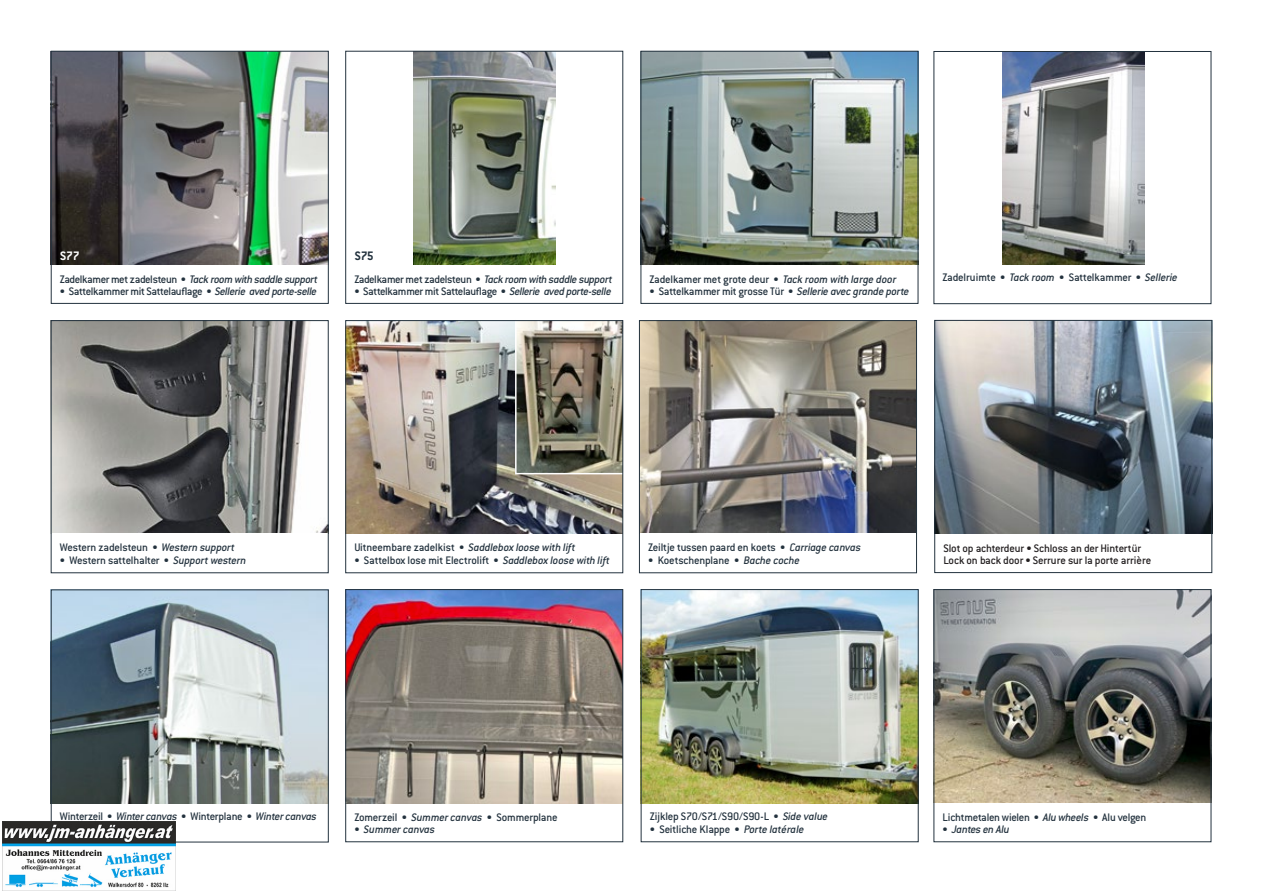
<style>
.page{position:relative;width:1263px;height:893px;background:#fff}
.page>*{position:absolute;margin:0;border:0;box-sizing:border-box;transform-origin:0 0}
.t1{font:700 13.5px "Conduit ITC";color:#fff}
.t2{font:700 13.5px "Conduit ITC";color:#23323e}
.t3{font:500 12px "Conduit ITC";letter-spacing:-.02em;color:#23323e}
.t4{font:italic 500 12px "Conduit ITC";letter-spacing:-.02em;color:#23323e}
.t5{font:500 12px/12px "Conduit ITC";letter-spacing:-.01em;color:#231f20}
.t6{font:500 12px "Conduit ITC";color:#23323e}
.s1{font-style:normal}
.s2{font-style:italic}
</style>
<div class="page">
<img style="left:53px;top:53px;width:273px;height:211px">
<img style="left:53px;top:322px;width:273px;height:211px">
<img style="left:641px;top:322px;width:274px;height:211px">
<img style="left:347px;top:591px;width:274px;height:212px">
<img style="left:936px;top:322px;width:274px;height:212px">
<img style="left:643px;top:591px;width:273px;height:212px">
<div style="left:51px;top:320px;width:277px;height:253px;border:1px solid #23323e"></div>
<div style="left:639px;top:320px;width:278px;height:253px;border:1px solid #23323e"></div>
<div style="left:641px;top:589px;width:277px;height:253px;border:1px solid #23323e"></div>
<img style="left:1002px;top:53px;width:142px;height:212px">
<div style="left:934px;top:51px;width:277px;height:253px;border:1px solid #23323e"></div>
<div style="left:345px;top:589px;width:278px;height:253px;border:1px solid #23323e"></div>
<div style="left:934px;top:320px;width:278px;height:253px;border:1px solid #23323e"></div>
<img style="left:53px;top:592px;width:273px;height:211px">
<div style="left:51px;top:590px;width:277px;height:252px;border:1px solid #23323e"></div>
<img style="left:643px;top:53px;width:273px;height:211px">
<div style="left:641px;top:51px;width:277px;height:253px;border:1px solid #23323e"></div>
<img style="left:413px;top:53px;width:143px;height:211px">
<div style="left:345px;top:51px;width:278px;height:253px;border:1px solid #23323e"></div>
<div style="left:51px;top:51px;width:277px;height:253px;border:1px solid #23323e"></div>
<img style="left:936px;top:591px;width:273px;height:212px">
<div style="left:934px;top:589px;width:277px;height:253px;border:1px solid #23323e"></div>
<img style="left:347px;top:322px;width:274px;height:212px">
<img style="left:518px;top:322px;width:103px;height:149px">
<div style="left:515px;top:319px;width:109px;height:155px;border:2px solid #fff"></div>
<div style="left:345px;top:320px;width:278px;height:253px;border:1px solid #23323e"></div>
<img style="left:3px;top:821px;width:173px;height:69px">
<p class="t1" style="left:60px;top:248px;width:21px">S77</p>
<p class="t2" style="left:355px;top:248px;width:20px">S75</p>
<p class="t4" style="left:60px;top:272px;width:260px"><span class="s1">Zadelkamer met zadelsteun •</span> Tack room with saddle support</p>
<p class="t3" style="left:60px;top:284px;width:259px">• Sattelkammer mit Sattelauflage • <span class="s2">Sellerie aved porte-selle</span></p>
<p class="t4" style="left:354px;top:272px;width:260px"><span class="s1">Zadelkamer met zadelsteun •</span> Tack room with saddle support</p>
<p class="t3" style="left:354px;top:284px;width:259px">• Sattelkammer mit Sattelauflage • <span class="s2">Sellerie aved porte-selle</span></p>
<p class="t3" style="left:650px;top:272px;width:248px">Zadelkamer met grote deur • <span class="s2">Tack room with large door</span></p>
<p class="t3" style="left:650px;top:284px;width:261px">• Sattelkammer mit grosse Tür • <span class="s2">Sellerie avec grande porte</span></p>
<p class="t3" style="left:942px;top:271px;width:237px">Zadelruimte • <span class="s2">Tack room</span> • Sattelkammer • <span class="s2">Sellerie</span></p>
<p class="t3" style="left:60px;top:540px;width:177px">Western zadelsteun • <span class="s2">Western support</span></p>
<p class="t3" style="left:60px;top:554px;width:188px">• Western sattelhalter • <span class="s2">Support western</span></p>
<p class="t4" style="left:354px;top:540px;width:223px"><span class="s1">Uitneembare zadelkist •</span> Saddlebox loose with lift</p>
<p class="t3" style="left:354px;top:554px;width:257px">• Sattelbox lose mit Electrolift • <span class="s2">Saddlebox loose with lift</span></p>
<p class="t3" style="left:648px;top:540px;width:214px">Zeiltje tussen paard en koets • <span class="s2">Carriage canvas</span></p>
<p class="t3" style="left:648px;top:554px;width:153px">• Koetschenplane • <span class="s2">Bache coche</span></p>
<p class="t5" style="left:943px;top:542px;width:209px">Slot op achterdeur • Schloss an der Hintertür<br>Lock on back door • Serrure sur la porte arrière</p>
<p class="t3" style="left:60px;top:809px;width:258px">Winterzeil • <span class="s2">Winter canvas</span> • Winterplane • <span class="s2">Winter canvas</span></p>
<p class="t3" style="left:354px;top:811px;width:205px">Zomerzeil • <span class="s2">Summer canvas</span> • Sommerplane</p>
<p class="t4" style="left:354px;top:822px;width:82px"><span class="s1">•</span> Summer canvas</p>
<p class="t6" style="left:650px;top:809px;width:180px">Zijklep S70/S71/S90/S90-L • <span class="s2">Side value</span></p>
<p class="t3" style="left:650px;top:823px;width:156px">• Seitliche Klappe • <span class="s2">Porte latérale</span></p>
<p class="t3" style="left:942px;top:811px;width:205px">Lichtmetalen wielen • <span class="s2">Alu wheels</span> • Alu velgen</p>
<p class="t4" style="left:942px;top:822px;width:68px"><span class="s1">•</span> Jantes en Alu</p>
</div>
